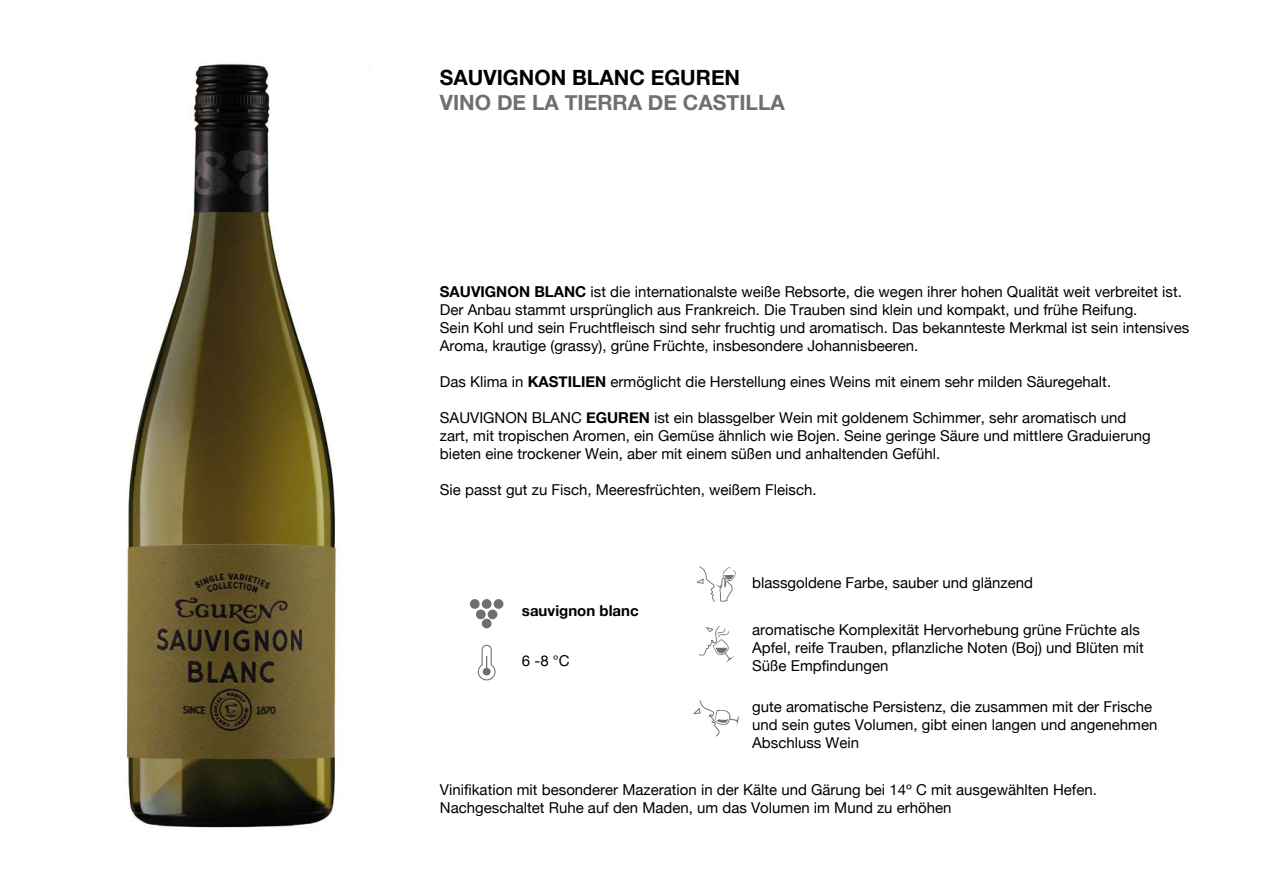
<style>
.page{position:relative;width:1263px;height:893px;background:#fff}
.page>*{position:absolute;margin:0;border:0;box-sizing:border-box;transform-origin:0 0}
.t1{font:700 21px "Helvetica Neue";color:#706f6f}
.t2{font:700 21px "Helvetica Neue";color:#000}
.t3{font:15px/18px "Helvetica Neue";color:#000}
.t4{font:700 15px "Helvetica Neue";color:#000}
.s1{font-weight:700}
</style>
<div class="page">
<img style="left:125px;top:64px;width:213px;height:764px">
<div style="left:482px;top:619px;width:9px;height:9px;background:#706f6f;border-radius:50%"></div>
<div style="left:482px;top:599px;width:9px;height:10px;background:#706f6f;border-radius:50%"></div>
<div style="left:470px;top:599px;width:10px;height:10px;background:#706f6f;border-radius:50%"></div>
<div style="left:494px;top:599px;width:9px;height:10px;background:#706f6f;border-radius:50%"></div>
<div style="left:476px;top:609px;width:10px;height:10px;background:#706f6f;border-radius:50%"></div>
<div style="left:488px;top:609px;width:9px;height:10px;background:#706f6f;border-radius:50%"></div>
<svg style="left:477px;top:644px;width:19px;height:37px"></svg>
<svg style="left:697px;top:566px;width:39px;height:36px"></svg>
<svg style="left:699px;top:626px;width:35px;height:36px"></svg>
<svg style="left:694px;top:700px;width:46px;height:36px"></svg>
<h1 class="t2" style="left:440px;top:61px;width:302px">SAUVIGNON BLANC EGUREN</h1>
<h1 class="t1" style="left:440px;top:86px;width:346px">VINO DE LA TIERRA DE CASTILLA</h1>
<p class="t3" style="left:440px;top:284px;width:751px"><span class="s1">SAUVIGNON BLANC</span> ist die internationalste weiße Rebsorte, die wegen ihrer hohen Qualität weit verbreitet ist.<br>Der Anbau stammt ursprünglich aus Frankreich. Die Trauben sind klein und kompakt, und frühe Reifung.<br>Sein Kohl und sein Fruchtfleisch sind sehr fruchtig und aromatisch. Das bekannteste Merkmal ist sein intensives Aroma, krautige (grassy), grüne Früchte, insbesondere Johannisbeeren.</p>
<p class="t3" style="left:440px;top:374px;width:673px">Das Klima in <span class="s1">KASTILIEN</span> ermöglicht die Herstellung eines Weins mit einem sehr milden Säuregehalt.</p>
<p class="t3" style="left:440px;top:410px;width:712px">SAUVIGNON BLANC <span class="s1">EGUREN</span> ist ein blassgelber Wein mit goldenem Schimmer, sehr aromatisch und zart, mit tropischen Aromen, ein Gemüse ähnlich wie Bojen. Seine geringe Säure und mittlere Graduierung bieten eine trockener Wein, aber mit einem süßen und anhaltenden Gefühl.</p>
<p class="t3" style="left:440px;top:482px;width:378px">Sie passt gut zu Fisch, Meeresfrüchten, weißem Fleisch.</p>
<p class="t4" style="left:522px;top:599px;width:118px">sauvignon blanc</p>
<p class="t3" style="left:522px;top:652px;width:49px">6 -8 °C</p>
<p class="t3" style="left:752px;top:575px;width:282px">blassgoldene Farbe, sauber und glänzend</p>
<p class="t3" style="left:752px;top:621px;width:393px">aromatische Komplexität Hervorhebung grüne Früchte als<br>Apfel, reife Trauben, pflanzliche Noten (Boj) und Blüten mit<br>Süße Empfindungen</p>
<p class="t3" style="left:752px;top:699px;width:407px">gute aromatische Persistenz, die zusammen mit der Frische und sein gutes Volumen, gibt einen langen und angenehmen<br>Abschluss Wein</p>
<p class="t3" style="left:440px;top:781px;width:658px">Vinifikation mit besonderer Mazeration in der Kälte und Gärung bei 14º C mit ausgewählten Hefen.<br>Nachgeschaltet Ruhe auf den Maden, um das Volumen im Mund zu erhöhen</p>
</div>
